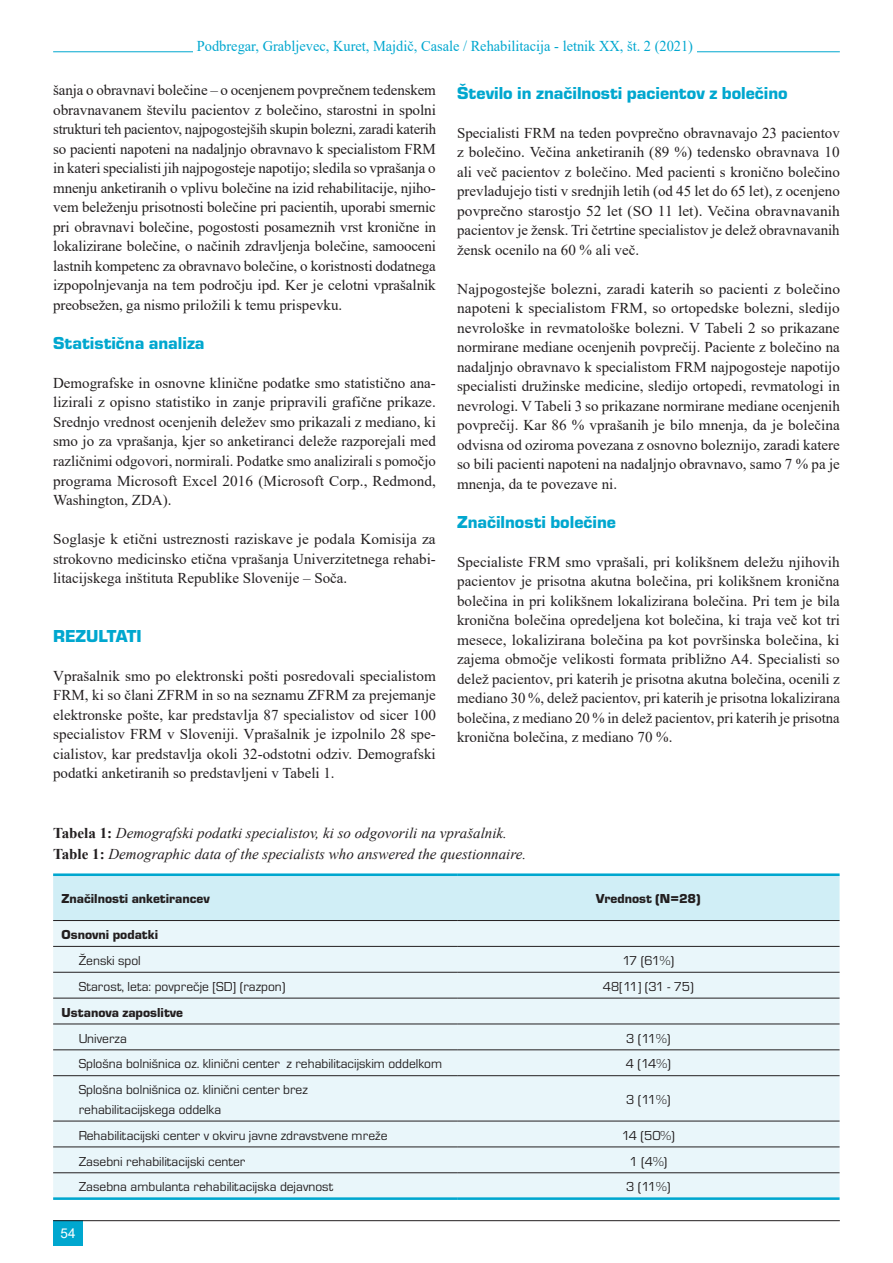
<style>
.page{position:relative;width:893px;height:1263px;background:#fff}
.page>*{position:absolute;margin:0;border:0;box-sizing:border-box;transform-origin:0 0}
.t1{font:18px "Eurostile TEE Blac";color:#00a7cf}
.t2{font:15px/19.5px "Times New Roman";color:#231f20;text-align:justify}
.t3{font:italic 15px/20.7px "Times New Roman";color:#231f20}
.t4{font:15px "Times New Roman";color:#00a7cf;scale:.96 1}
.t5{font:13.5px/19.5px "Eurostile TEE";color:#231f20}
.t6{font:13.5px "Eurostile TEE Blac";color:#231f20}
.t7{font:13.5px "Arial";color:#fff}
.s1{font-weight:700;font-style:normal}
</style>
<div class="page">
<div style="left:53px;top:876px;width:787px;height:44px;background:#d0eef6"></div>
<div style="left:53px;top:921px;width:787px;height:276px;background:#e9f6fa"></div>
<hr style="left:53px;top:946px;width:404px;height:1px;background:#231f20">
<hr style="left:457px;top:946px;width:383px;height:1px;background:#231f20">
<hr style="left:53px;top:972px;width:404px;height:1px;background:#231f20">
<hr style="left:457px;top:972px;width:383px;height:1px;background:#231f20">
<hr style="left:53px;top:998px;width:404px;height:1px;background:#231f20">
<hr style="left:457px;top:998px;width:383px;height:1px;background:#231f20">
<hr style="left:53px;top:1024px;width:404px;height:1px;background:#231f20">
<hr style="left:457px;top:1024px;width:383px;height:1px;background:#231f20">
<hr style="left:53px;top:1049px;width:404px;height:1px;background:#231f20">
<hr style="left:457px;top:1049px;width:383px;height:1px;background:#231f20">
<hr style="left:53px;top:1075px;width:404px;height:1px;background:#231f20">
<hr style="left:457px;top:1075px;width:383px;height:1px;background:#231f20">
<hr style="left:53px;top:1121px;width:404px;height:1px;background:#231f20">
<hr style="left:457px;top:1121px;width:383px;height:1px;background:#231f20">
<hr style="left:53px;top:1146px;width:404px;height:1px;background:#231f20">
<hr style="left:457px;top:1146px;width:383px;height:1px;background:#231f20">
<hr style="left:53px;top:873px;width:404px;height:3px;background:#00a7cf">
<hr style="left:457px;top:873px;width:383px;height:3px;background:#00a7cf">
<hr style="left:53px;top:920px;width:404px;height:1px;background:#231f20">
<hr style="left:457px;top:920px;width:383px;height:1px;background:#231f20">
<hr style="left:53px;top:1172px;width:404px;height:1px;background:#231f20">
<hr style="left:457px;top:1172px;width:383px;height:1px;background:#231f20">
<hr style="left:53px;top:1197px;width:404px;height:3px;background:#00a7cf">
<hr style="left:457px;top:1197px;width:383px;height:3px;background:#00a7cf">
<hr style="left:53px;top:52px;width:787px;height:1px;background:#00a7cf">
<div style="left:193px;top:34px;width:504px;height:24px;background:#fff"></div>
<div style="left:53px;top:1220px;width:30px;height:26px;background:#00a7cf"></div>
<hr style="left:53px;top:1220px;width:787px;height:1px;background:#231f20">
<p class="t4" style="left:197px;top:36px;width:518px">Podbregar, Grabljevec, Kuret, Majdič, Casale / Rehabilitacija - letnik XX, št. 2 (2021)</p>
<p class="t2" style="left:53px;top:80px;width:384px">šanja o obravnavi bolečine – o ocenjenem povprečnem tedenskem obravnavanem številu pacientov z bolečino, starostni in spolni strukturi teh pacientov, najpogostejših skupin bolezni, zaradi katerih so pacienti napoteni na nadaljnjo obravnavo k specialistom FRM in kateri specialisti jih najpogosteje napotijo; sledila so vprašanja o mnenju anketiranih o vplivu bolečine na izid rehabilitacije, njiho&shy;vem beleženju prisotnosti bolečine pri pacientih, uporabi smernic pri obravnavi bolečine, pogostosti posameznih vrst kronične in lokalizirane bolečine, o načinih zdravljenja bolečine, samooceni lastnih kompetenc za obravnavo bolečine, o koristnosti dodatnega izpopolnjevanja na tem področju ipd. Ker je celotni vprašalnik preobsežen, ga nismo priložili k temu prispevku.</p>
<p class="t1" style="left:53px;top:333px;width:153px">Statistična analiza</p>
<p class="t2" style="left:53px;top:373px;width:384px">Demografske in osnovne klinične podatke smo statistično ana&shy;lizirali z opisno statistiko in zanje pripravili grafične prikaze.<br>Srednjo vrednost ocenjenih deležev smo prikazali z mediano, ki smo jo za vprašanja, kjer so anketiranci deleže razporejali med različnimi odgovori, normirali. Podatke smo analizirali s pomočjo programa Microsoft Excel 2016 (Microsoft Corp., Redmond, Washington, ZDA).</p>
<p class="t2" style="left:53px;top:529px;width:384px">Soglasje k etični ustreznosti raziskave je podala Komisija za strokovno medicinsko etična vprašanja Univerzitetnega rehabi&shy;litacijskega inštituta Republike Slovenije – Soča.</p>
<p class="t1" style="left:53px;top:626px;width:90px">REZULTATI</p>
<p class="t2" style="left:53px;top:665px;width:384px">Vprašalnik smo po elektronski pošti posredovali specialistom FRM, ki so člani ZFRM in so na seznamu ZFRM za prejemanje elektronske pošte, kar predstavlja 87 specialistov od sicer 100 specialistov FRM v Sloveniji. Vprašalnik je izpolnilo 28 spe&shy;cialistov, kar predstavlja okoli 32-odstotni odziv. Demografski podatki anketiranih so predstavljeni v Tabeli 1.</p>
<p class="t1" style="left:457px;top:83px;width:332px">Število in značilnosti pacientov z bolečino</p>
<p class="t2" style="left:457px;top:122px;width:384px">Specialisti FRM na teden povprečno obravnavajo 23 pacientov z bolečino. Večina anketiranih (89 %) tedensko obravnava 10 ali več pacientov z bolečino. Med pacienti s kronično bolečino prevladujejo tisti v srednjih letih (od 45 let do 65 let), z ocenjeno povprečno starostjo 52 let (SO 11 let). Večina obravnavanih pacientov je žensk. Tri četrtine specialistov je delež obravnavanih žensk ocenilo na 60 % ali več.</p>
<p class="t2" style="left:457px;top:278px;width:384px">Najpogostejše bolezni, zaradi katerih so pacienti z bolečino napoteni k specialistom FRM, so ortopedske bolezni, sledijo nevrološke in revmatološke bolezni. V Tabeli 2 so prikazane normirane mediane ocenjenih povprečij. Paciente z bolečino na nadaljnjo obravnavo k specialistom FRM najpogosteje napotijo specialisti družinske medicine, sledijo ortopedi, revmatologi in nevrologi. V Tabeli 3 so prikazane normirane mediane ocenjenih povprečij. Kar 86 % vprašanih je bilo mnenja, da je bolečina odvisna od oziroma povezana z osnovno boleznijo, zaradi katere so bili pacienti napoteni na nadaljnjo obravnavo, samo 7 % pa je mnenja, da te povezave ni.</p>
<p class="t1" style="left:457px;top:512px;width:160px">Značilnosti bolečine</p>
<p class="t2" style="left:457px;top:551px;width:384px">Specialiste FRM smo vprašali, pri kolikšnem deležu njihovih pacientov je prisotna akutna bolečina, pri kolikšnem kronična bolečina in pri kolikšnem lokalizirana bolečina. Pri tem je bila kronična bolečina opredeljena kot bolečina, ki traja več kot tri mesece, lokalizirana bolečina pa kot površinska bolečina, ki zajema območje velikosti formata približno A4. Specialisti so delež pacientov, pri katerih je prisotna akutna bolečina, ocenili z mediano 30 %, delež pacientov, pri katerih je prisotna lokalizirana bolečina, z mediano 20 % in delež pacientov, pri katerih je prisotna kronična bolečina, z mediano 70 %.</p>
<p class="t3" style="left:53px;top:822px;width:474px"><span class="s1">Tabela 1:</span> Demografski podatki specialistov, ki so odgovorili na vprašalnik.<br><span class="s1">Table 1:</span> Demographic data of the specialists who answered the questionnaire.</p>
<p class="t6" style="left:62px;top:891px;width:150px">Značilnosti anketirancev</p>
<p class="t6" style="left:596px;top:891px;width:107px">Vrednost (N=28)</p>
<p class="t6" style="left:62px;top:927px;width:98px">Osnovni podatki</p>
<p class="t5" style="left:79px;top:951px;width:64px">Ženski spol</p>
<p class="t5" style="left:622px;top:951px;width:53px">17 (61%)</p>
<p class="t5" style="left:79px;top:977px;width:208px">Starost, leta: povprečje [SD] (razpon)</p>
<p class="t5" style="left:603px;top:977px;width:93px">48[11] (31 - 75)</p>
<p class="t6" style="left:62px;top:1005px;width:123px">Ustanova zaposlitve</p>
<p class="t5" style="left:79px;top:1029px;width:50px">Univerza</p>
<p class="t5" style="left:626px;top:1029px;width:46px">3 (11%)</p>
<p class="t5" style="left:79px;top:1054px;width:365px">Splošna bolnišnica oz. klinični center z rehabilitacijskim oddelkom</p>
<p class="t5" style="left:626px;top:1054px;width:46px">4 (14%)</p>
<p class="t5" style="left:79px;top:1080px;width:231px">Splošna bolnišnica oz. klinični center brez rehabilitacijskega oddelka</p>
<p class="t5" style="left:626px;top:1090px;width:46px">3 (11%)</p>
<p class="t5" style="left:79px;top:1126px;width:310px">Rehabilitacijski center v okviru javne zdravstvene mreže</p>
<p class="t5" style="left:622px;top:1126px;width:55px">14 (50%)</p>
<p class="t5" style="left:79px;top:1151px;width:168px">Zasebni rehabilitacijski center</p>
<p class="t5" style="left:629px;top:1151px;width:40px">1 (4%)</p>
<p class="t5" style="left:79px;top:1177px;width:256px">Zasebna ambulanta rehabilitacijska dejavnost</p>
<p class="t5" style="left:626px;top:1177px;width:46px">3 (11%)</p>
<p class="t7" style="left:61px;top:1224px;width:17px">54</p>
</div>
